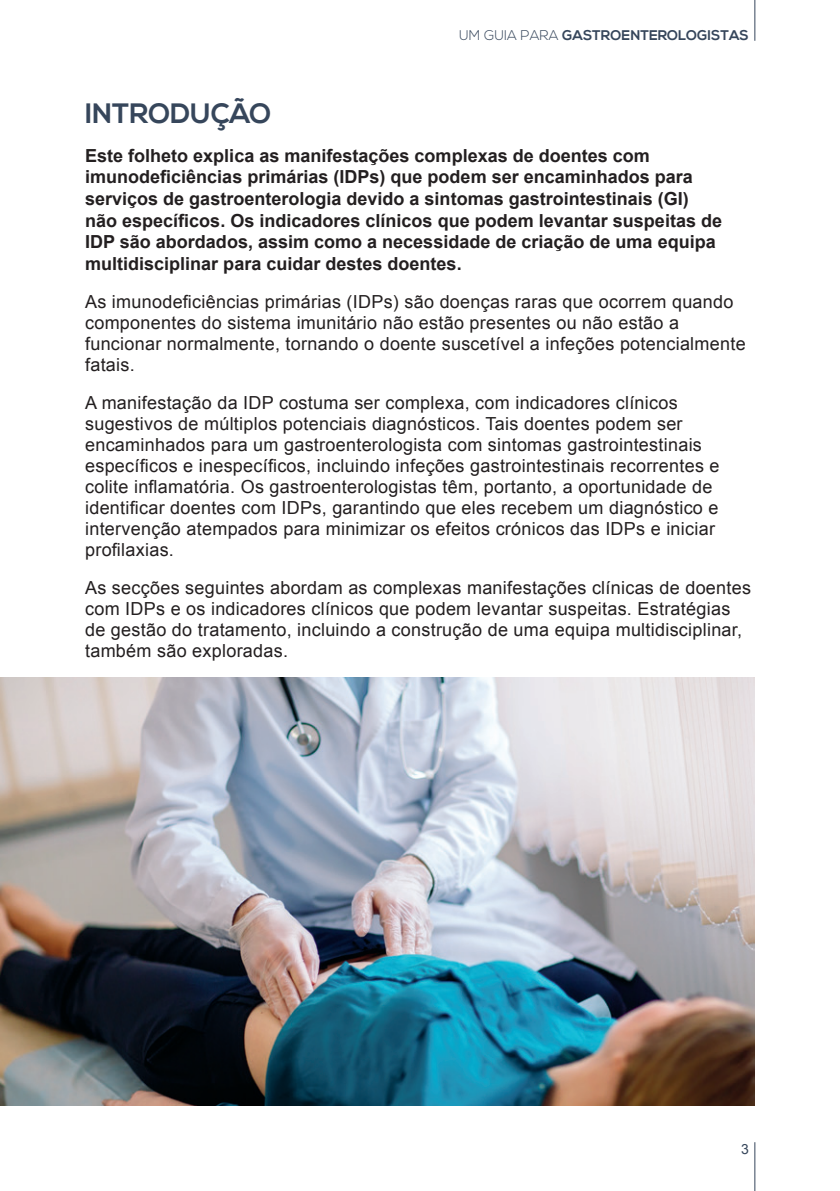
<style>
.page{position:relative;width:840px;height:1191px;background:#fff}
.page>*{position:absolute;margin:0;border:0;box-sizing:border-box;transform-origin:0 0}
.txt{font:700 28px "Nexa";color:#36465b}
.txt-2{font:18px/21px "Arial";letter-spacing:.015em;color:#231f20}
.txt-3{font:700 18px/21.6px "Arial";color:#231f20}
.t1{font:700 14px "Nexa";color:#36465b}
.t2{font:14px "Arial";color:#36465b}
.s1{font-weight:300}
</style>
<div class="page">
<hr style="left:754px;top:1142px;width:1px;height:49px;background:#36465b">
<hr style="left:754px;top:0;width:1px;height:41px;background:#36465b">
<img style="left:0;top:677px;width:754px;height:429px">
<p class="t1" style="left:459px;top:27px;width:291px"><span class="s1">UM GUIA PARA</span> GASTROENTEROLOGISTAS</p>
<p class="txt" style="left:85px;top:97px;width:188px">INTRODUÇÃO</p>
<p class="txt-3" style="left:85px;top:145px;width:638px">Este folheto explica as manifestações complexas de doentes com imunodeficiências primárias (IDPs) que podem ser encaminhados para serviços de gastroenterologia devido a sintomas gastrointestinais (GI) não específicos. Os indicadores clínicos que podem levantar suspeitas de IDP são abordados, assim como a necessidade de criação de uma equipa multidisciplinar para cuidar destes doentes.</p>
<p class="txt-2" style="left:85px;top:291px;width:661px">As imunodeficiências primárias (IDPs) são doenças raras que ocorrem quando componentes do sistema imunitário não estão presentes ou não estão a funcionar normalmente, tornando o doente suscetível a infeções potencialmente fatais.</p>
<p class="txt-2" style="left:85px;top:392px;width:635px">A manifestação da IDP costuma ser complexa, com indicadores clínicos sugestivos de múltiplos potenciais diagnósticos. Tais doentes podem ser encaminhados para um gastroenterologista com sintomas gastrointestinais específicos e inespecíficos, incluindo infeções gastrointestinais recorrentes e colite inflamatória. Os gastroenterologistas têm, portanto, a oportunidade de identificar doentes com IDPs, garantindo que eles recebem um diagnóstico e intervenção atempados para minimizar os efeitos crónicos das IDPs e iniciar profilaxias.</p>
<p class="txt-2" style="left:85px;top:577px;width:667px">As secções seguintes abordam as complexas manifestações clínicas de doentes com IDPs e os indicadores clínicos que podem levantar suspeitas. Estratégias de gestão do tratamento, incluindo a construção de uma equipa multidisciplinar, também são exploradas.</p>
<p class="t2" style="left:740px;top:1140px;width:9px">3</p>
</div>
